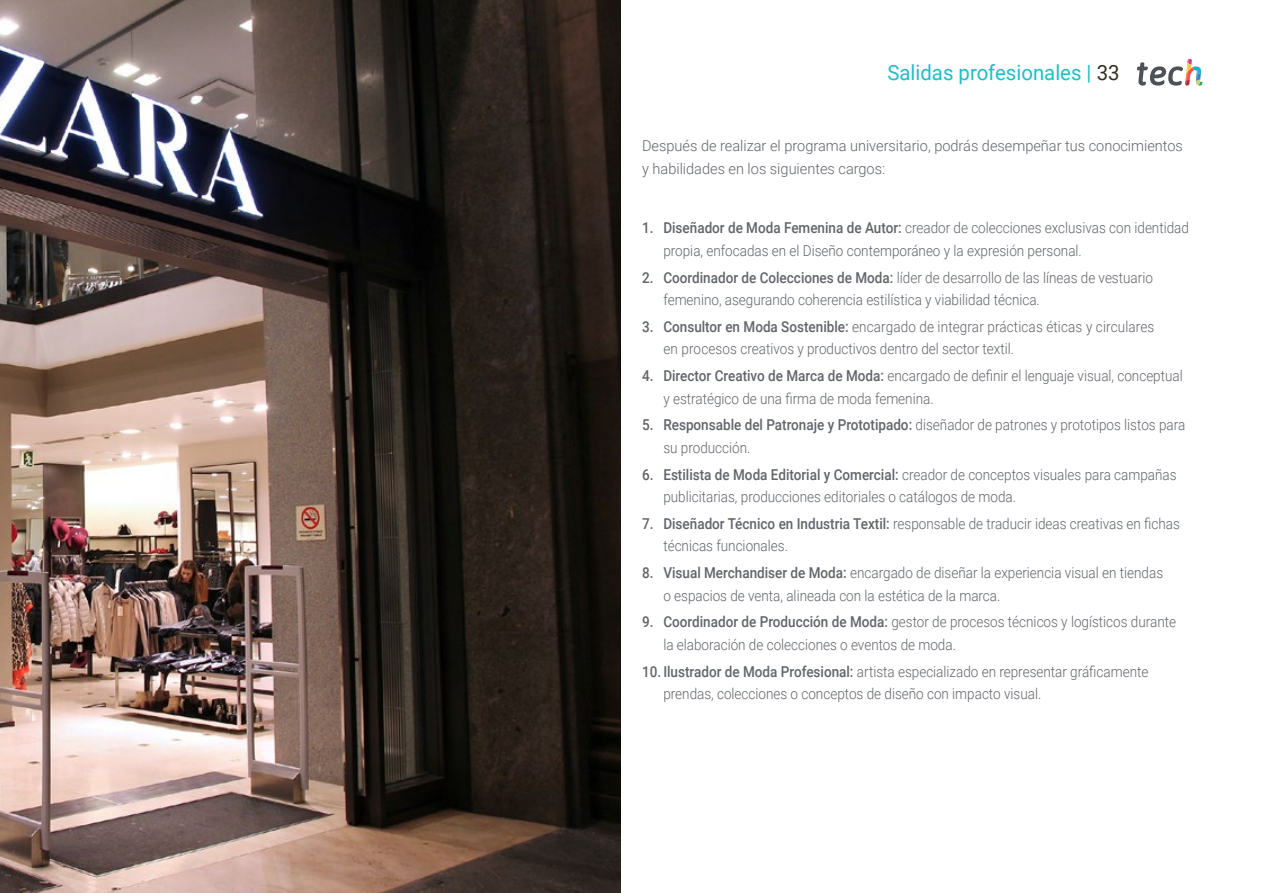
<style>
.page{position:relative;width:1263px;height:893px;background:#fff}
.page>*{position:absolute;margin:0;border:0;box-sizing:border-box;transform-origin:0 0}
.t1{font:21px "Roboto";color:#20bec6}
.t2{font:300 15px/22.5px "Roboto";color:#61646a;scale:.9 1}
.t3{font:300 15px/22.5px "Roboto";color:#61646a}
.s1{color:#312e20}
.s2{font-weight:500}
</style>
<div class="page">
<img style="left:0;top:0;width:621px;height:893px">
<svg style="left:1137px;top:59px;width:65px;height:27px"></svg>
<h1 class="t1" style="left:887px;top:57px;width:234px">Salidas profesionales | <span class="s1">33</span></h1>
<p class="t3" style="left:642px;top:134px;width:542px">Después de realizar el programa universitario, podrás desempeñar tus conocimientos y habilidades en los siguientes cargos:</p>
<p class="t2" style="left:663px;top:216px;width:585px;text-indent:-21px"><span class="s2">1. Diseñador de Moda Femenina de Autor:</span> creador de colecciones exclusivas con identidad propia, enfocadas en el Diseño contemporáneo y la expresión personal.</p>
<p class="t2" style="left:663px;top:265px;width:545px;text-indent:-21px"><span class="s2">2. Coordinador de Colecciones de Moda:</span> líder de desarrollo de las líneas de vestuario femenino, asegurando coherencia estilística y viabilidad técnica.</p>
<p class="t2" style="left:663px;top:315px;width:547px;text-indent:-21px"><span class="s2">3. Consultor en Moda Sostenible:</span> encargado de integrar prácticas éticas y circulares en procesos creativos y productivos dentro del sector textil.</p>
<p class="t2" style="left:663px;top:364px;width:579px;text-indent:-21px"><span class="s2">4. Director Creativo de Marca de Moda:</span> encargado de definir el lenguaje visual, conceptual y estratégico de una firma de moda femenina.</p>
<p class="t2" style="left:663px;top:413px;width:581px;text-indent:-21px"><span class="s2">5. Responsable del Patronaje y Prototipado:</span> diseñador de patrones y prototipos listos para su producción.</p>
<p class="t2" style="left:663px;top:462px;width:572px;text-indent:-21px"><span class="s2">6. Estilista de Moda Editorial y Comercial:</span> creador de conceptos visuales para campañas publicitarias, producciones editoriales o catálogos de moda.</p>
<p class="t2" style="left:663px;top:512px;width:575px;text-indent:-21px"><span class="s2">7. Diseñador Técnico en Industria Textil:</span> responsable de traducir ideas creativas en fichas técnicas funcionales.</p>
<p class="t2" style="left:663px;top:561px;width:557px;text-indent:-21px"><span class="s2">8. Visual Merchandiser de Moda:</span> encargado de diseñar la experiencia visual en tiendas o espacios de venta, alineada con la estética de la marca.</p>
<p class="t2" style="left:663px;top:610px;width:571px;text-indent:-21px"><span class="s2">9. Coordinador de Producción de Moda:</span> gestor de procesos técnicos y logísticos durante la elaboración de colecciones o eventos de moda.</p>
<p class="t2" style="left:663px;top:659px;width:540px;text-indent:-21px"><span class="s2">10. Ilustrador de Moda Profesional:</span> artista especializado en representar gráficamente prendas, colecciones o conceptos de diseño con impacto visual.</p>
</div>
